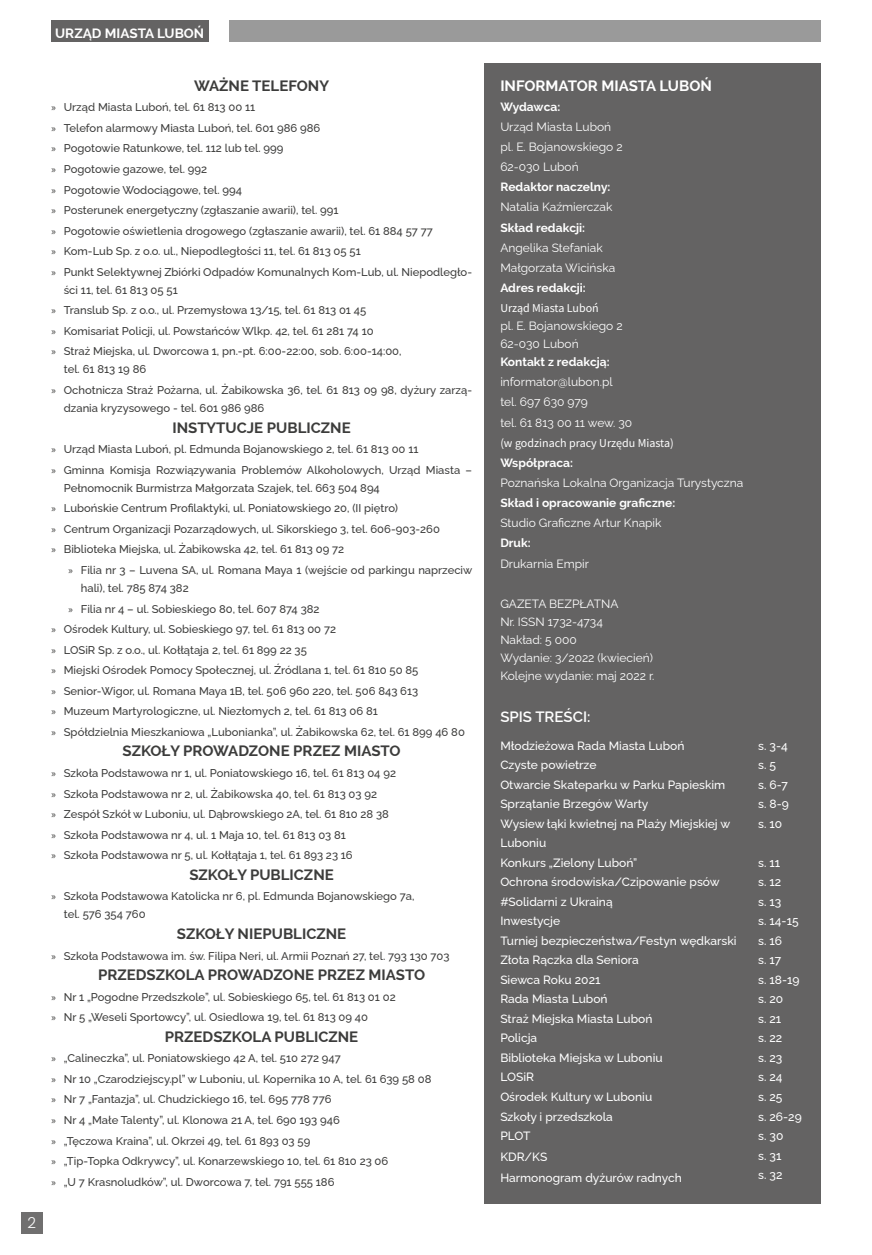
<style>
.page{position:relative;width:872px;height:1255px;background:#fff}
.page>*{position:absolute;margin:0;border:0;box-sizing:border-box;transform-origin:0 0}
.t1{font:700 15px "Raleway";color:#3c3c3b}
.t2{font:700 15px "Raleway";color:#fff}
.t3{font:600 15px "Raleway";color:#fff}
.t4{font:300 15px "Poppins";color:#fff}
.t5{font:700 13.5px "Raleway";color:#fff}
.t6{font:500 12px/19.5px "Raleway";color:#fff}
.t7{font:12px/20.1px "Raleway";color:#fff}
.t8{font:700 12px "Raleway";color:#fff}
.t9{font:12px "Source Sans Pro";color:#fff}
.t10{font:500 11.25px/20.5px "Raleway";color:#3c3c3b}
.s1{font-family:"Source Sans Pro";font-weight:400}
</style>
<div class="page">
<div style="left:21px;top:1212px;width:22px;height:21px;background:#706f6f"></div>
<div style="left:51px;top:21px;width:157px;height:21px;background:#646363"></div>
<div style="left:230px;top:21px;width:591px;height:21px;background:#9a9a9a"></div>
<div style="left:485px;top:64px;width:336px;height:1139px;background:#646363"></div>
<h1 class="t4" style="left:28px;top:1214px;width:10px">2</h1>
<p class="t5" style="left:55px;top:25px;width:150px">URZĄD MIASTA LUBOŃ</p>
<h1 class="t1" style="left:194px;top:77px;width:136px">WAŻNE TELEFONY</h1>
<p class="t10" style="left:51px;top:96px;width:422px"><span class="s1">»</span> Urząd Miasta Luboń, tel. 61 813 00 11<br><span class="s1">»</span> Telefon alarmowy Miasta Luboń, tel. 601 986 986<br><span class="s1">»</span> Pogotowie Ratunkowe, tel. 112 lub tel. 999<br><span class="s1">»</span> Pogotowie gazowe, tel. 992<br><span class="s1">»</span> Pogotowie Wodociągowe, tel. 994<br><span class="s1">»</span> Posterunek energetyczny (zgłaszanie awarii), tel. 991<br><span class="s1">»</span> Pogotowie oświetlenia drogowego (zgłaszanie awarii), tel. 61 884 57 77<br><span class="s1">»</span> Kom-Lub Sp. z o.o. ul., Niepodległości 11, tel. 61 813 05 51<br><span class="s1">»</span> Punkt Selektywnej Zbiórki Odpadów Komunalnych Kom-Lub, ul. Niepodległo-</p>
<p class="t10" style="left:51px;top:278px;width:352px;text-indent:13px">ści 11, tel. 61 813 05 51<br><span class="s1">»</span> Translub Sp. z o.o., ul. Przemysłowa 13/15, tel. 61 813 01 45<br><span class="s1">»</span> Komisariat Policji, ul. Powstańców Wlkp. 42, tel. 61 281 74 10<br><span class="s1">»</span> Straż Miejska, ul. Dworcowa 1, pn.-pt. 6:00-22:00, sob. 6:00-14:00,</p>
<p class="t10" style="left:51px;top:358px;width:422px;text-indent:13px">tel. 61 813 19 86<br><span class="s1">»</span> Ochotnicza Straż Pożarna, ul. Żabikowska 36, tel. 61 813 09 98, dyżury zarzą-</p>
<p class="t10" style="left:64px;top:396px;width:202px">dzania kryzysowego - tel. 601 986 986</p>
<h1 class="t1" style="left:172px;top:419px;width:180px">INSTYTUCJE PUBLICZNE</h1>
<p class="t10" style="left:51px;top:437px;width:422px"><span class="s1">»</span> Urząd Miasta Luboń, pl. Edmunda Bojanowskiego 2, tel. 61 813 00 11<br><span class="s1">»</span> Gminna Komisja Rozwiązywania Problemów Alkoholowych, Urząd Miasta –</p>
<p class="t10" style="left:51px;top:476px;width:390px;text-indent:13px">Pełnomocnik Burmistrza Małgorzata Szajek, tel. 663 504 894<br><span class="s1">»</span> Lubońskie Centrum Profilaktyki, ul. Poniatowskiego 20, (II piętro)<br><span class="s1">»</span> Centrum Organizacji Pozarządowych, ul. Sikorskiego 3, tel. 606-903-260 <span class="s1">»</span> Biblioteka Miejska, ul. Żabikowska 42, tel. 61 813 09 72</p>
<p class="t10" style="left:81px;top:559px;width:393px;line-height:18px;text-indent:-13px"><span class="s1">»</span> Filia nr 3 – Luvena SA, ul. Romana Maya 1 (wejście od parkingu naprzeciw hali), tel. 785 874 382</p>
<p class="t10" style="left:51px;top:597px;width:415px;text-indent:17px"><span class="s1">»</span> Filia nr 4 – ul. Sobieskiego 80, tel. 607 874 382<br><span class="s1">»</span> Ośrodek Kultury, ul. Sobieskiego 97, tel. 61 813 00 72<br><span class="s1">»</span> LOSiR Sp. z o.o., ul. Kołłątaja 2, tel. 61 899 22 35<br><span class="s1">»</span> Miejski Ośrodek Pomocy Społecznej, ul. Źródlana 1, tel. 61 810 50 85<br><span class="s1">»</span> Senior-Wigor, ul. Romana Maya 1B, tel. 506 960 220, tel. 506 843 613<br><span class="s1">»</span> Muzeum Martyrologiczne, ul. Niezłomych 2, tel. 61 813 06 81<br><span class="s1">»</span> Spółdzielnia Mieszkaniowa „Lubonianka”, ul. Żabikowska 62, tel. 61 899 46 80</p>
<h1 class="t1" style="left:123px;top:742px;width:279px">SZKOŁY PROWADZONE PRZEZ MIASTO</h1>
<p class="t10" style="left:51px;top:761px;width:346px"><span class="s1">»</span> Szkoła Podstawowa nr 1, ul. Poniatowskiego 16, tel. 61 813 04 92 <span class="s1">»</span> Szkoła Podstawowa nr 2, ul. Żabikowska 40, tel. 61 813 03 92<br><span class="s1">»</span> Zespół Szkół w Luboniu, ul. Dąbrowskiego 2A, tel. 61 810 28 38 <span class="s1">»</span> Szkoła Podstawowa nr 4, ul. 1 Maja 10, tel. 61 813 03 81<br><span class="s1">»</span> Szkoła Podstawowa nr 5, ul. Kołłątaja 1, tel. 61 893 23 16</p>
<h1 class="t1" style="left:189px;top:866px;width:146px">SZKOŁY PUBLICZNE</h1>
<p class="t10" style="left:64px;top:886px;width:352px;line-height:18px;text-indent:-13px"><span class="s1">»</span> Szkoła Podstawowa Katolicka nr 6, pl. Edmunda Bojanowskiego 7a, tel. 576 354 760</p>
<h1 class="t1" style="left:177px;top:925px;width:171px">SZKOŁY NIEPUBLICZNE</h1>
<p class="t10" style="left:51px;top:944px;width:400px"><span class="s1">»</span> Szkoła Podstawowa im. św. Filipa Neri, ul. Armii Poznań 27, tel. 793 130 703</p>
<h1 class="t1" style="left:98px;top:966px;width:328px">PRZEDSZKOLA PROWADZONE PRZEZ MIASTO</h1>
<p class="t10" style="left:51px;top:985px;width:346px"><span class="s1">»</span> Nr 1 „Pogodne Przedszkole”, ul. Sobieskiego 65, tel. 61 813 01 02 <span class="s1">»</span> Nr 5 „Weseli Sportowcy”, ul. Osiedlowa 19, tel. 61 813 09 40</p>
<h1 class="t1" style="left:165px;top:1027px;width:195px">PRZEDSZKOLA PUBLICZNE</h1>
<p class="t10" style="left:51px;top:1046px;width:382px"><span class="s1">»</span> „Calineczka”, ul. Poniatowskiego 42 A, tel. 510 272 947<br><span class="s1">»</span> Nr 10 „Czarodziejscy.pl” w Luboniu, ul. Kopernika 10 A, tel. 61 639 58 08 <span class="s1">»</span> Nr 7 „Fantazja”, ul. Chudzickiego 16, tel. 695 778 776<br><span class="s1">»</span> Nr 4 „Małe Talenty”, ul. Klonowa 21 A, tel. 690 193 946<br><span class="s1">»</span> „Tęczowa Kraina”, ul. Okrzei 49, tel. 61 893 03 59<br><span class="s1">»</span> „Tip-Topka Odkrywcy”, ul. Konarzewskiego 10, tel. 61 810 23 06<br><span class="s1">»</span> „U 7 Krasnoludków”, ul. Dworcowa 7, tel. 791 555 186</p>
<h1 class="t2" style="left:500px;top:77px;width:213px">INFORMATOR MIASTA LUBOŃ</h1>
<p class="t8" style="left:500px;top:100px;width:61px">Wydawca:</p>
<p class="t7" style="left:500px;top:115px;width:124px">Urząd Miasta Luboń pl. E. Bojanowskiego 2<br>62-030 Luboń</p>
<p class="t8" style="left:500px;top:180px;width:112px">Redaktor naczelny:</p>
<p class="t7" style="left:500px;top:196px;width:113px">Natalia Kaźmierczak</p>
<p class="t8" style="left:500px;top:220px;width:86px">Skład redakcji:</p>
<p class="t7" style="left:500px;top:236px;width:116px">Angelika Stefaniak<br>Małgorzata Wicińska</p>
<p class="t8" style="left:500px;top:281px;width:87px">Adres redakcji:</p>
<p class="t9" style="left:500px;top:300px;width:100px">Urząd Miasta Luboń</p>
<p class="t7" style="left:500px;top:315px;width:124px;line-height:18px">pl. E. Bojanowskiego 2<br>62-030 Luboń</p>
<p class="t8" style="left:500px;top:355px;width:111px">Kontakt z redakcją:</p>
<p class="t7" style="left:500px;top:371px;width:133px">informator@lubon.pl<br>tel. 697 630 979<br>tel. 61 813 00 11 wew. 30</p>
<p class="t9" style="left:500px;top:435px;width:175px">(w godzinach pracy Urzędu Miasta)</p>
<p class="t8" style="left:500px;top:456px;width:74px">Współpraca:</p>
<p class="t7" style="left:500px;top:471px;width:244px">Poznańska Lokalna Organizacja Turystyczna</p>
<p class="t8" style="left:500px;top:496px;width:176px">Skład i opracowanie graficzne:</p>
<p class="t7" style="left:500px;top:511px;width:163px">Studio Graficzne Artur Knapik</p>
<p class="t8" style="left:500px;top:536px;width:32px">Druk:</p>
<p class="t7" style="left:500px;top:552px;width:90px">Drukarnia Empir</p>
<p class="t7" style="left:500px;top:593px;width:156px;line-height:18px">GAZETA BEZPŁATNA<br>Nr. ISSN 1732-4734<br>Nakład: 5 000<br>Wydanie: 3/2022 (kwiecień)<br>Kolejne wydanie: maj 2022 r.</p>
<h1 class="t3" style="left:500px;top:704px;width:92px">SPIS TREŚCI:</h1>
<p class="t6" style="left:500px;top:734px;width:238px">Młodzieżowa Rada Miasta Luboń<br>Czyste powietrze<br>Otwarcie Skateparku w Parku Papieskim<br>Sprzątanie Brzegów Warty<br>Wysiew łąki kwietnej na Plaży Miejskiej w<br>Luboniu<br>Konkurs „Zielony Luboń”<br>Ochrona środowiska/Czipowanie psów #Solidarni z Ukrainą<br>Inwestycje<br>Turniej bezpieczeństwa/Festyn wędkarski<br>Złota Rączka dla Seniora<br>Siewca Roku 2021<br>Rada Miasta Luboń<br>Straż Miejska Miasta Luboń<br>Policja<br>Biblioteka Miejska w Luboniu<br>LOSiR<br>Ośrodek Kultury w Luboniu<br>Szkoły i przedszkola<br>PLOT</p>
<p class="t6" style="left:500px;top:1144px;width:183px;line-height:21px">KDR/KS<br>Harmonogram dyżurów radnych</p>
<p class="t6" style="left:758px;top:734px;width:32px">s. 3-4 s. 5<br>s. 6-7 s. 8-9 s. 10</p>
<p class="t6" style="left:758px;top:851px;width:45px">s. 11<br>s. 12<br>s. 13<br>s. 14-15 s. 16<br>s. 17<br>s. 18-19 s. 20<br>s. 21<br>s. 22<br>s. 23<br>s. 24<br>s. 25<br>s. 26-29 s. 30<br>s. 31<br>s. 32</p>
</div>
